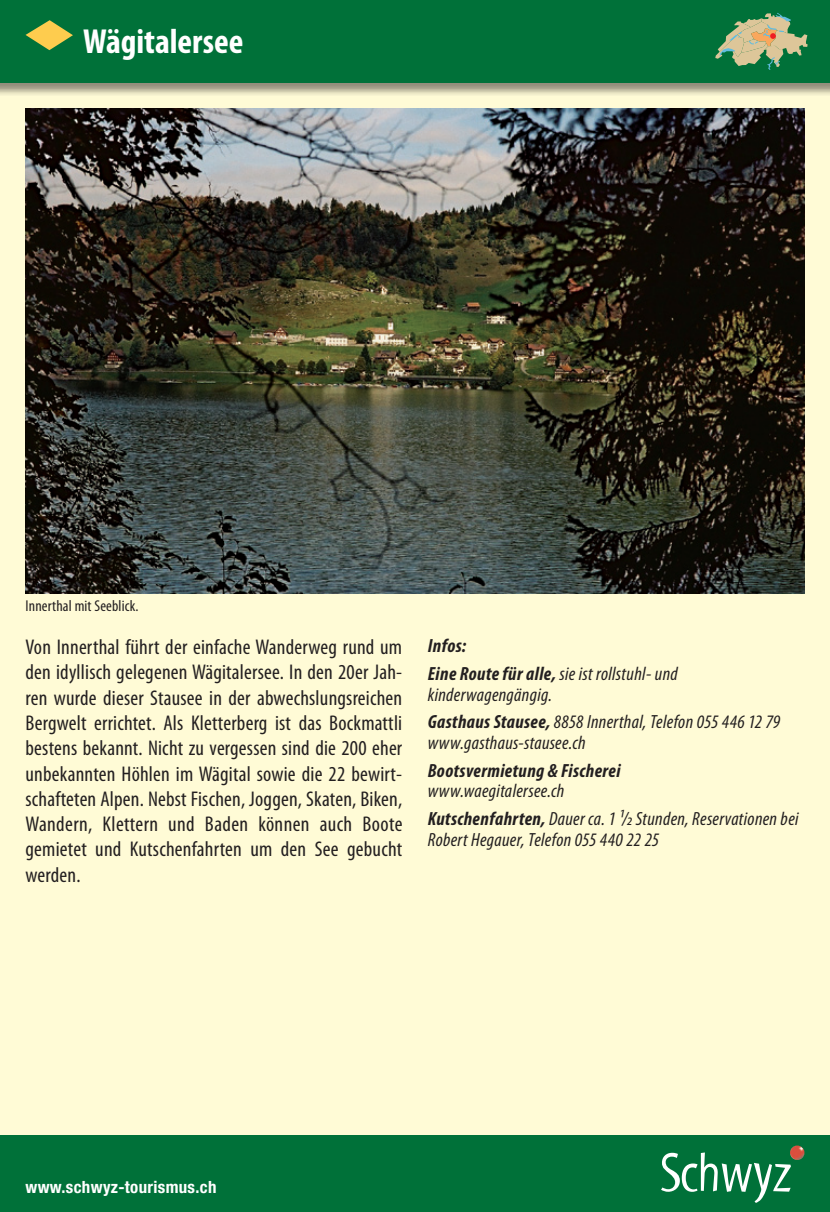
<style>
.page{position:relative;width:830px;height:1212px;background:#fff}
.page>*{position:absolute;margin:0;border:0;box-sizing:border-box;transform-origin:0 0}
.t1{font:700 condensed 34.88px "Myriad Pro";color:#fff}
.red_txt{font:condensed 21.38px/25.2px "Myriad Pro";letter-spacing:.01em;color:#231f20;text-align:justify}
.infotext{font:italic condensed 19.12px/20.7px "Myriad Pro";letter-spacing:.015em;color:#231f20}
.infotext-2{font:italic 700 condensed 19.12px/20.7px "Myriad Pro";letter-spacing:.02em;color:#231f20}
.t2{font:700 condensed 16.88px "Helvetica Neue";letter-spacing:.02em;color:#fff}
.t3{font:condensed 15.75px "Myriad Pro";letter-spacing:.01em;color:#231f20}
.s1{font-weight:700}
.s2{font-weight:400}
</style>
<div class="page">
<div style="left:0;top:0;width:829px;height:1212px;background:#fffbd6"></div>
<div style="left:0;top:1135px;width:829px;height:77px;background:#007139"></div>
<div style="left:0;top:0;width:829px;height:96px;background:#231f20;opacity:.5"></div>
<div style="left:0;top:0;width:829px;height:83px;background:#007139"></div>
<svg style="left:715px;top:13px;width:92px;height:57px"></svg>
<img style="left:26px;top:108px;width:778px;height:485px">
<svg style="left:26px;top:20px;width:47px;height:30px"></svg>
<svg style="left:661px;top:1152px;width:129px;height:51px"></svg>
<img style="left:789px;top:1145px;width:15px;height:15px;border-radius:7px">
<p class="t1" style="left:83px;top:20px;width:162px">Wägitalersee</p>
<p class="t3" style="left:26px;top:597px;width:115px">Innerthal mit Seeblick.</p>
<p class="red_txt" style="left:26px;top:634px;width:378px">Von Innerthal führt der einfache Wanderweg rund um den idyllisch gelegenen Wägitalersee. In den 20er Jah&shy;ren wurde dieser Stausee in der abwechslungsreichen Bergwelt errichtet. Als Kletterberg ist das Bockmattli bestens bekannt. Nicht zu vergessen sind die 200 eher unbekannten Höhlen im Wägital sowie die 22 bewirt&shy;schafteten Alpen. Nebst Fischen, Joggen, Skaten, Biken, Wandern, Klettern und Baden können auch Boote gemietet und Kutschenfahrten um den See gebucht werden.</p>
<p class="infotext-2" style="left:427px;top:635px;width:40px">Infos:</p>
<p class="infotext" style="left:427px;top:663px;width:251px"><span class="s1">Eine Route für alle,</span> sie ist rollstuhl- und kinderwagengängig.</p>
<p class="infotext" style="left:427px;top:711px;width:354px"><span class="s1">Gasthaus Stausee,</span> 8858 Innerthal, Telefon 055 446 12 79 www.gasthaus-stausee.ch</p>
<p class="infotext-2" style="left:427px;top:759px;width:194px">Bootsvermietung &amp; Fischerei <span class="s2">www.waegitalersee.ch</span></p>
<p class="infotext" style="left:427px;top:808px;width:372px"><span class="s1">Kutschenfahrten,</span> Dauer ca. 1 1/2 Stunden, Reservationen bei<br>Robert Hegauer, Telefon 055 440 22 25</p>
<p class="t2" style="left:26px;top:1176px;width:192px">www.schwyz-tourismus.ch</p>
</div>
